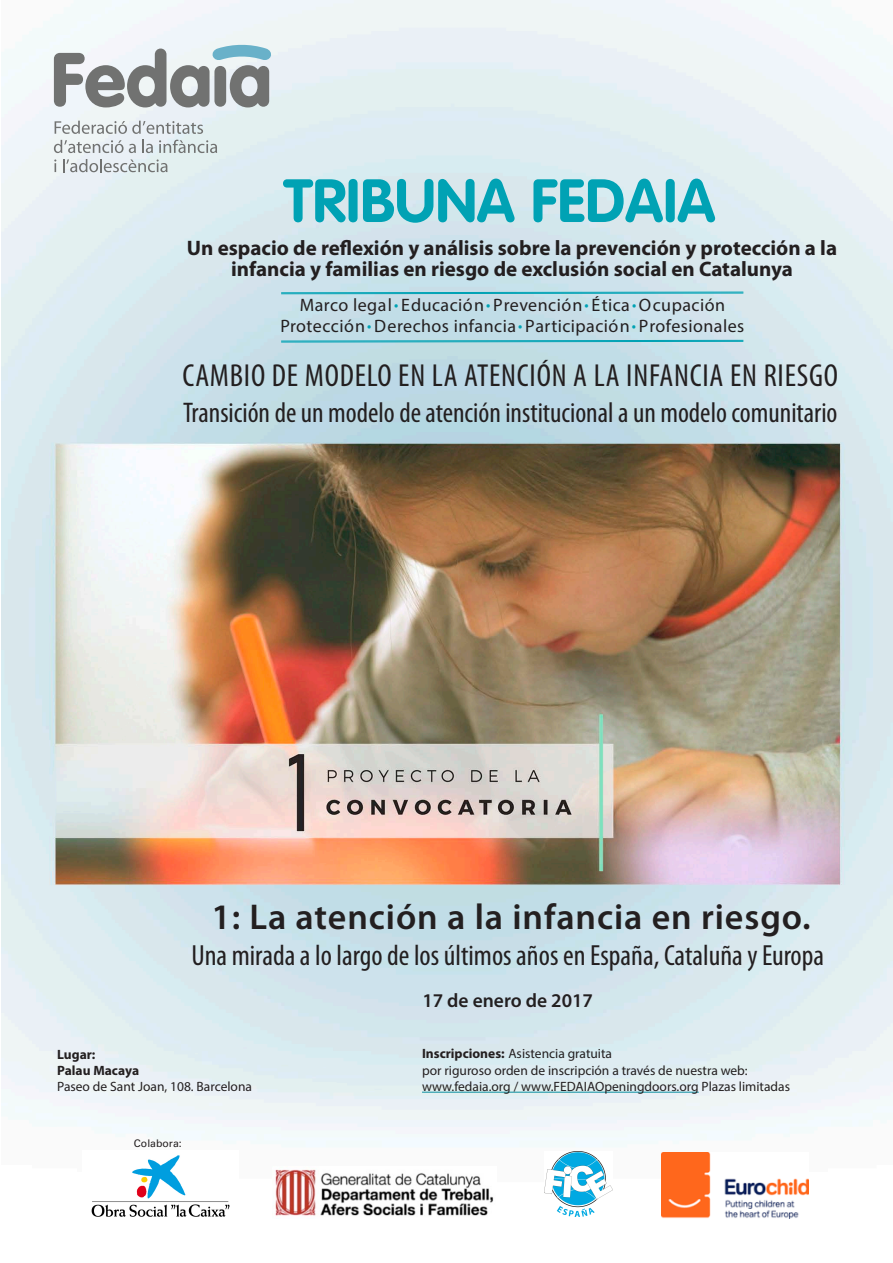
<style>
.page{position:relative;width:893px;height:1263px;background:#fff}
.page>*{position:absolute;margin:0;border:0;box-sizing:border-box;transform-origin:0 0}
.t1{font:700 60px "VAG Rounded";color:#00a2b4}
.t2{font:600 36px "Myriad Pro";letter-spacing:.025em;color:#231f20}
.t3{font:condensed 31.95px "Myriad Pro";letter-spacing:.025em;color:#231f20}
.t4{font:condensed 29.25px "Myriad Pro";color:#231f20}
.t5{font:condensed 28.5px "Myriad Pro";color:#231f20}
.t6{font:700 21px/21px "Myriad Pro";color:#231f20;text-align:center}
.t7{font:600 19.5px "Myriad Pro";color:#231f20}
.t8{font:18px/21px "Myriad Pro";letter-spacing:.025em;color:#231f20;text-align:center}
.t9{font:13.5px/16.2px "Myriad Pro";color:#231f20}
.t10{font:700 13.5px/15.8px "Myriad Pro";color:#231f20}
.t11{font:10.5px "Univers";color:#231f20}
.s1{font-size:27px;color:#00a2b4}
.s2{font-weight:700}
</style>
<div class="page">
<img style="left:1px;top:0;width:892px;height:1219px">
<svg style="left:281px;top:292px;width:463px;height:2px"></svg>
<svg style="left:281px;top:340px;width:463px;height:3px"></svg>
<svg style="left:55px;top:121px;width:148px;height:13px"></svg>
<svg style="left:54px;top:140px;width:82px;height:13px"></svg>
<svg style="left:142px;top:140px;width:11px;height:13px"></svg>
<svg style="left:159px;top:140px;width:58px;height:13px"></svg>
<svg style="left:54px;top:159px;width:2px;height:13px"></svg>
<svg style="left:54px;top:44px;width:218px;height:63px"></svg>
<svg style="left:63px;top:159px;width:105px;height:13px"></svg>
<hr style="left:422px;top:1092px;width:277px;height:1px;background:#0a8ea0">
<img style="left:544px;top:1152px;width:68px;height:67px">
<img style="left:272px;top:1166px;width:224px;height:53px">
<img style="left:661px;top:1152px;width:147px;height:66px">
<img style="left:82px;top:1150px;width:156px;height:69px">
<h1 class="t1" style="left:284px;top:166px;width:433px">TRIBUNA FEDAIA</h1>
<h3 class="t6" style="left:187px;top:237px;width:652px">Un espacio de reflexión y análisis sobre la prevención y protección a la infancia y familias en riesgo de exclusión social en Catalunya</h3>
<h3 class="t8" style="left:280px;top:294px;width:465px">Marco legal<span class="s1">·</span>Educación<span class="s1">·</span>Prevención<span class="s1">·</span>Ética<span class="s1">·</span>Ocupación<br>Protección<span class="s1">·</span>Derechos infancia<span class="s1">·</span>Participación<span class="s1">·</span>Profesionales</h3>
<h3 class="t3" style="left:182px;top:356px;width:657px">CAMBIO DE MODELO EN LA ATENCIÓN A LA INFANCIA EN RIESGO</h3>
<h3 class="t5" style="left:183px;top:395px;width:656px">Transición de un modelo de atención institucional a un modelo comunitario</h3>
<h2 class="t2" style="left:212px;top:893px;width:600px">1: La atención a la infancia en riesgo.</h2>
<h3 class="t4" style="left:191px;top:937px;width:634px">Una mirada a lo largo de los últimos años en España, Cataluña y Europa</h3>
<h3 class="t7" style="left:422px;top:987px;width:172px">17 de enero de 2017</h3>
<p class="t10" style="left:57px;top:1046px;width:83px">Lugar:<br>Palau Macaya</p>
<p class="t9" style="left:57px;top:1078px;width:196px">Paseo de Sant Joan, 108. Barcelona</p>
<p class="t11" style="left:134px;top:1137px;width:49px">Colabora:</p>
<p class="t9" style="left:422px;top:1045px;width:370px"><span class="s2">Inscripciones:</span> Asistencia gratuita<br>por riguroso orden de inscripción a través de nuestra web: www.fedaia.org / www.FEDAIAOpeningdoors.org Plazas limitadas</p>
</div>
